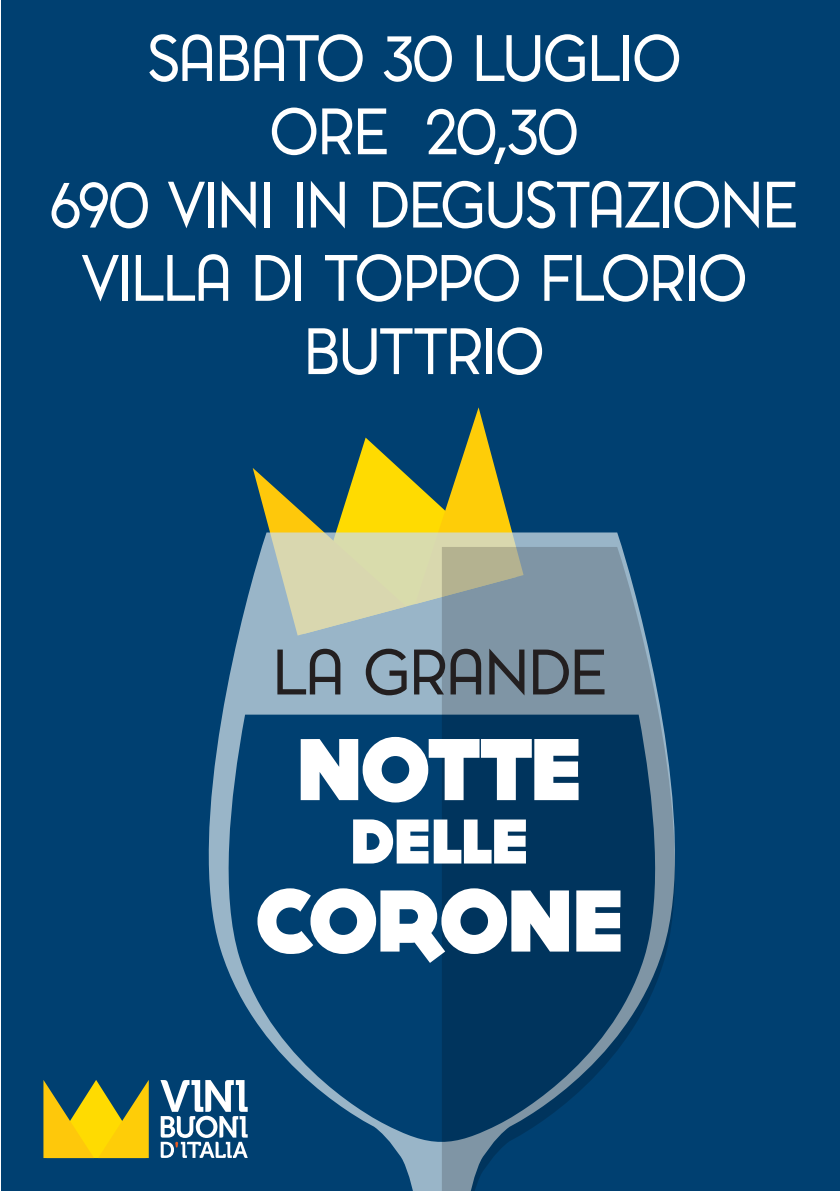
<style>
.page{position:relative;width:840px;height:1191px;background:#fff}
.page>*{position:absolute;margin:0;border:0;box-sizing:border-box;transform-origin:0 0}
.t1{font:800 88px "DOCK11";letter-spacing:-.01em;color:#fff}
.t2{font:800 63.4px "DOCK11";letter-spacing:-.015em;color:#fff}
.t3{font:61px/73.2px "Pontiac";letter-spacing:-.04em;color:#fff;text-align:center;scale:.95 1}
.t4{font:59.8px "Pontiac";letter-spacing:-.04em;color:#231f20}
</style>
<div class="page">
<div style="left:1px;top:0;width:838px;height:1191px;background:#004071"></div>
<svg style="left:356px;top:437px;width:59px;height:95px"></svg>
<svg style="left:415px;top:407px;width:97px;height:125px"></svg>
<svg style="left:252px;top:468px;width:154px;height:64px"></svg>
<svg style="left:209px;top:532px;width:413px;height:659px"></svg>
<svg style="left:220px;top:714px;width:221px;height:434px"></svg>
<svg style="left:441px;top:547px;width:233px;height:644px;fill:#00345d"></svg>
<svg style="left:43px;top:1080px;width:106px;height:78px"></svg>
<svg style="left:160px;top:1080px;width:88px;height:78px"></svg>
<p class="t3" style="left:50px;top:20px;width:788px">SABATO 30 LUGLIO<br>ORE 20,30<br>690 VINI IN DEGUSTAZIONE<br>VILLA DI TOPPO FLORIO<br>BUTTRIO</p>
<p class="t4" style="left:271px;top:628px;width:336px">LA GRANDE</p>
<h1 class="t1" style="left:297px;top:728px;width:286px">NOTTE</h1>
<p class="t2" style="left:350px;top:811px;width:179px">DELLE</p>
<h1 class="t1" style="left:255px;top:879px;width:370px">CORONE</h1>
</div>
